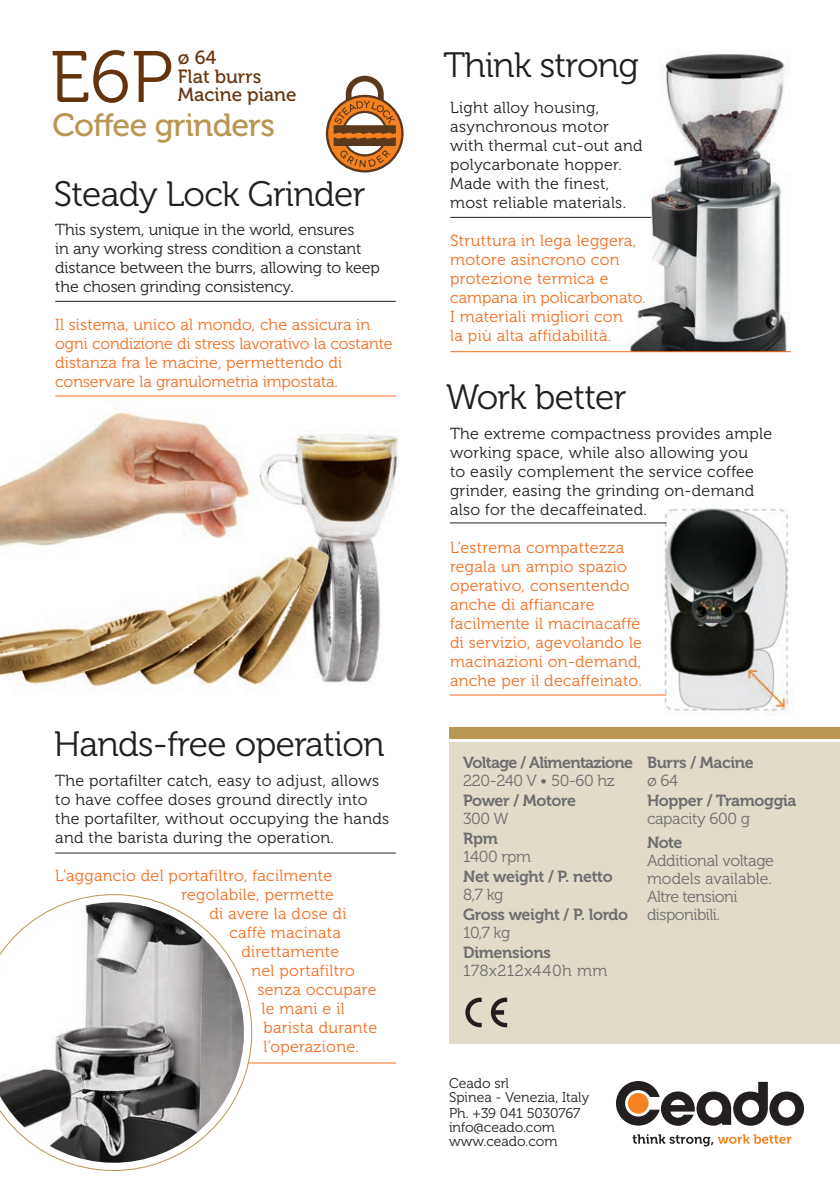
<style>
.page{position:relative;width:840px;height:1191px;background:#fff}
.page>*{position:absolute;margin:0;border:0;box-sizing:border-box;transform-origin:0 0}
.t1{font:72.6px "Museo 300";color:#66330f}
.t2{font:35.2px "Museo 300";letter-spacing:-.02em;color:#231f20}
.t3{font:32px "Museo 500";letter-spacing:-.02em;color:#b99652}
.t4{font:19px/18.8px "Museo 500";color:#66330f}
.t5{font:16px/19px "Museo 300";letter-spacing:.02em;color:#f36e21}
.t6{font:16px/19px "Museo 300";letter-spacing:.02em;color:#231f20}
.t7{font:16px/19px "Museo 300";letter-spacing:-.005em;color:#f36e21}
.t8{font:16px/19px "Museo 300";letter-spacing:-.005em;color:#231f20}
.t9{font:16px/18px "Museo 300";letter-spacing:-.02em;color:#6c6d70}
.t10{font:16px "Museo 700";letter-spacing:-.02em;color:#6c6d70}
.t11{font:16px "Museo 700";letter-spacing:-.04em;color:#6c6d70}
.t12{font:16px "Museo 300";letter-spacing:.03em;color:#6c6d70}
.t13{font:14px/14px "Museo 300";color:#231f20}
</style>
<div class="page">
<img style="left:621px;top:54px;width:169px;height:297px">
<hr style="left:450px;top:217px;width:201px;height:1px;background:#231f20">
<img style="left:0;top:412px;width:398px;height:281px">
<div style="left:449px;top:742px;width:390px;height:302px;background:#e3dbc9"></div>
<div style="left:449px;top:727px;width:390px;height:11px;background:#b99652"></div>
<svg style="left:616px;top:1081px;width:187px;height:44px"></svg>
<div style="left:627px;top:1093px;width:21px;height:20px;background:#f58220;border-radius:50%"></div>
<svg style="left:632px;top:1134px;width:158px;height:12px"></svg>
<hr style="left:450px;top:351px;width:340px;height:1px;background:#f36e21">
<svg style="left:465px;top:997px;width:16px;height:30px"></svg>
<svg style="left:490px;top:997px;width:17px;height:30px"></svg>
<hr style="left:55px;top:852px;width:340px;height:1px;background:#231f20">
<hr style="left:55px;top:1062px;width:340px;height:1px;background:#f36e21">
<hr style="left:55px;top:301px;width:340px;height:1px;background:#231f20">
<hr style="left:55px;top:395px;width:340px;height:1px;background:#f36e21">
<img style="left:0;top:902px;width:260px;height:269px">
<svg style="left:326px;top:76px;width:77px;height:96px"></svg>
<img style="left:660px;top:508px;width:131px;height:208px">
<hr style="left:450px;top:522px;width:216px;height:1px;background:#231f20">
<hr style="left:450px;top:694px;width:216px;height:1px;background:#f36e21">
<h1 class="t1" style="left:50px;top:38px;width:125px">E6P</h1>
<h3 class="t3" style="left:52px;top:107px;width:224px">Coffee grinders</h3>
<p class="t6" style="left:450px;top:99px;width:194px">Light alloy housing, asynchronous motor with thermal cut-out and polycarbonate hopper.<br>Made with the finest, most reliable materials.</p>
<p class="t5" style="left:450px;top:232px;width:197px">Struttura in lega leggera, motore asincrono con protezione termica e campana in policarbonato.<br>I materiali migliori con<br>la più alta affidabilità.</p>
<p class="t4" style="left:178px;top:48px;width:120px">ø 64<br>Flat burrs<br>Macine piane</p>
<h2 class="t2" style="left:443px;top:46px;width:197px">Think strong</h2>
<h2 class="t2" style="left:54px;top:174px;width:313px">Steady Lock Grinder</h2>
<p class="t8" style="left:55px;top:221px;width:326px">This system, unique in the world, ensures<br>in any working stress condition a constant distance between the burrs, allowing to keep the chosen grinding consistency.</p>
<p class="t7" style="left:55px;top:316px;width:339px">Il sistema, unico al mondo, che assicura in ogni condizione di stress lavorativo la costante distanza fra le macine, permettendo di conservare la granulometria impostata.</p>
<h2 class="t2" style="left:446px;top:377px;width:182px">Work better</h2>
<h2 class="t2" style="left:54px;top:724px;width:332px">Hands-free operation</h2>
<p class="t6" style="left:55px;top:771px;width:335px">The portafilter catch, easy to adjust, allows to have coffee doses ground directly into the portafilter, without occupying the hands and the barista during the operation.</p>
<p class="t5" style="left:55px;top:866px;width:278px">L’aggancio del portafiltro, facilmente</p>
<p class="t5" style="left:181px;top:885px;width:154px">regolabile, permette</p>
<p class="t5" style="left:209px;top:904px;width:138px">di avere la dose di</p>
<p class="t5" style="left:229px;top:923px;width:113px">caffè macinata</p>
<p class="t5" style="left:241px;top:942px;width:99px">direttamente</p>
<p class="t5" style="left:251px;top:961px;width:105px">nel portafiltro</p>
<p class="t5" style="left:257px;top:980px;width:120px">senza occupare</p>
<p class="t5" style="left:261px;top:999px;width:85px">le mani e il</p>
<p class="t5" style="left:263px;top:1018px;width:115px">barista durante</p>
<p class="t5" style="left:263px;top:1037px;width:97px">l’operazione.</p>
<p class="t6" style="left:450px;top:424px;width:323px">The extreme compactness provides ample working space, while also allowing you<br>to easily complement the service coffee grinder, easing the grinding on-demand also for the decaffeinated.</p>
<p class="t5" style="left:450px;top:538px;width:193px">L’estrema compattezza regala un ampio spazio operativo, consentendo anche di affiancare facilmente il macinacaffè di servizio, agevolando le macinazioni on-demand, anche per il decaffeinato.</p>
<p class="t11" style="left:463px;top:754px;width:171px">Voltage / Alimentazione</p>
<p class="t9" style="left:463px;top:772px;width:153px">220-240 V • 50-60 hz</p>
<p class="t10" style="left:463px;top:792px;width:114px">Power / Motore</p>
<p class="t9" style="left:463px;top:810px;width:47px">300 W</p>
<p class="t10" style="left:463px;top:830px;width:36px">Rpm</p>
<p class="t9" style="left:463px;top:848px;width:69px">1400 rpm</p>
<p class="t10" style="left:463px;top:868px;width:151px">Net weight / P. netto</p>
<p class="t9" style="left:463px;top:886px;width:42px">8,7 kg</p>
<p class="t10" style="left:463px;top:906px;width:166px">Gross weight / P. lordo</p>
<p class="t9" style="left:463px;top:924px;width:49px">10,7 kg</p>
<p class="t10" style="left:463px;top:944px;width:89px">Dimensions</p>
<p class="t12" style="left:463px;top:962px;width:146px">178x212x440h mm</p>
<p class="t10" style="left:646px;top:754px;width:108px">Burrs / Macine</p>
<p class="t9" style="left:646px;top:772px;width:33px">ø 64</p>
<p class="t10" style="left:646px;top:792px;width:151px">Hopper / Tramoggia</p>
<p class="t9" style="left:646px;top:810px;width:104px">capacity 600 g</p>
<p class="t10" style="left:646px;top:834px;width:37px">Note</p>
<p class="t9" style="left:646px;top:852px;width:128px">Additional voltage models available.<br>Altre tensioni disponibili.</p>
<p class="t13" style="left:449px;top:1076px;width:142px">Ceado srl<br>Spinea - Venezia, Italy</p>
<p class="t13" style="left:449px;top:1106px;width:133px">Ph. +39 041 5030767 info@ceado.com www.ceado.com</p>
</div>
